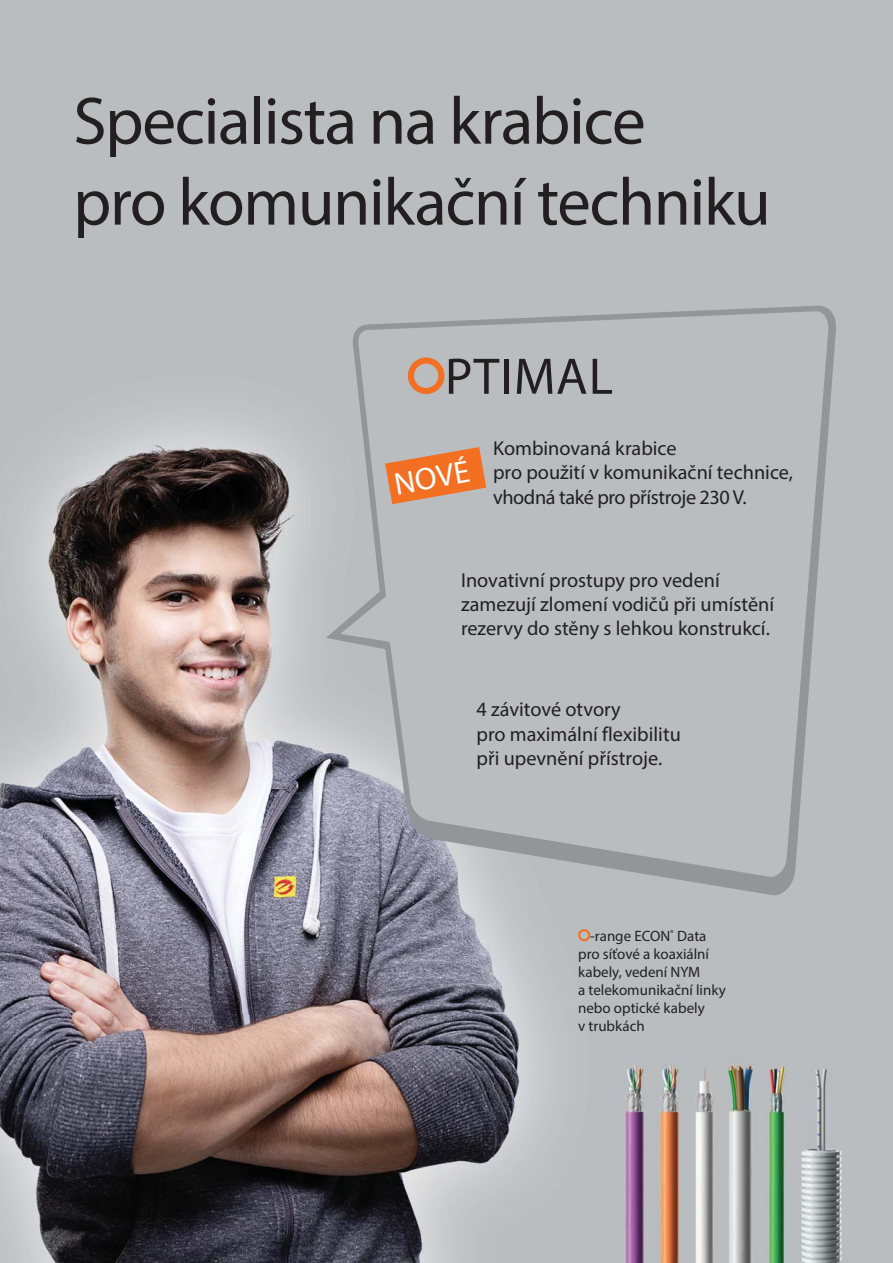
<style>
.page{position:relative;width:893px;height:1263px;background:#babdbf}
.page>*{position:absolute;margin:0;border:0;box-sizing:border-box;transform-origin:0 0}
.t1{font:67.5px/81px "Myriad Pro";letter-spacing:-.02em;color:#231f20}
.t2{font:51.75px "Myriad Pro";letter-spacing:.02em;color:#231f20}
.t3{font:31.65px "Myriad Pro";color:#fff}
.t4{font:20.25px/24.3px "Myriad Pro";color:#231f20}
.t5{font:15px/18px "Myriad Pro";color:#231f20}
</style>
<div class="page">
<img style="left:0;top:417px;width:538px;height:846px">
<img style="left:625px;top:1129px;width:19px;height:134px">
<img style="left:660px;top:1129px;width:19px;height:134px">
<img style="left:695px;top:1129px;width:18px;height:134px">
<img style="left:729px;top:1129px;width:23px;height:134px">
<img style="left:768px;top:1129px;width:17px;height:134px">
<img style="left:801px;top:1129px;width:41px;height:134px">
<svg style="left:326px;top:887px;width:501px;height:242px"></svg>
<svg style="left:321px;top:305px;width:515px;height:582px"></svg>
<svg style="left:408px;top:358px;width:36px;height:36px"></svg>
<svg style="left:578px;top:929px;width:12px;height:12px"></svg>
<svg style="left:385px;top:447px;width:101px;height:57px"></svg>
<h1 class="t1" style="left:73px;top:85px;width:699px">Specialista na krabice<br>pro komunikační techniku</h1>
<h2 class="t2" style="left:445px;top:357px;width:170px">PTIMAL</h2>
<h3 class="t3" style="left:392px;top:472px;width:77px;rotate:-10deg">NOVÉ</h3>
<p class="t4" style="left:493px;top:437px;width:301px">Kombinovaná krabice<br>pro použití v komunikační technice, vhodná také pro přístroje 230 V.</p>
<p class="t4" style="left:461px;top:569px;width:315px">Inovativní prostupy pro vedení zamezují zlomení vodičů při umístění rezervy do stěny s lehkou konstrukcí.</p>
<p class="t4" style="left:476px;top:699px;width:206px">4 závitové otvory<br>pro maximální flexibilitu při upevnění přístroje.</p>
<p class="t5" style="left:578px;top:928px;width:149px;text-indent:12px">-range ECON<sup>®</sup> Data pro síťové a koaxiální kabely, vedení NYM<br>a telekomunikační linky nebo optické kabely<br>v trubkách</p>
</div>
